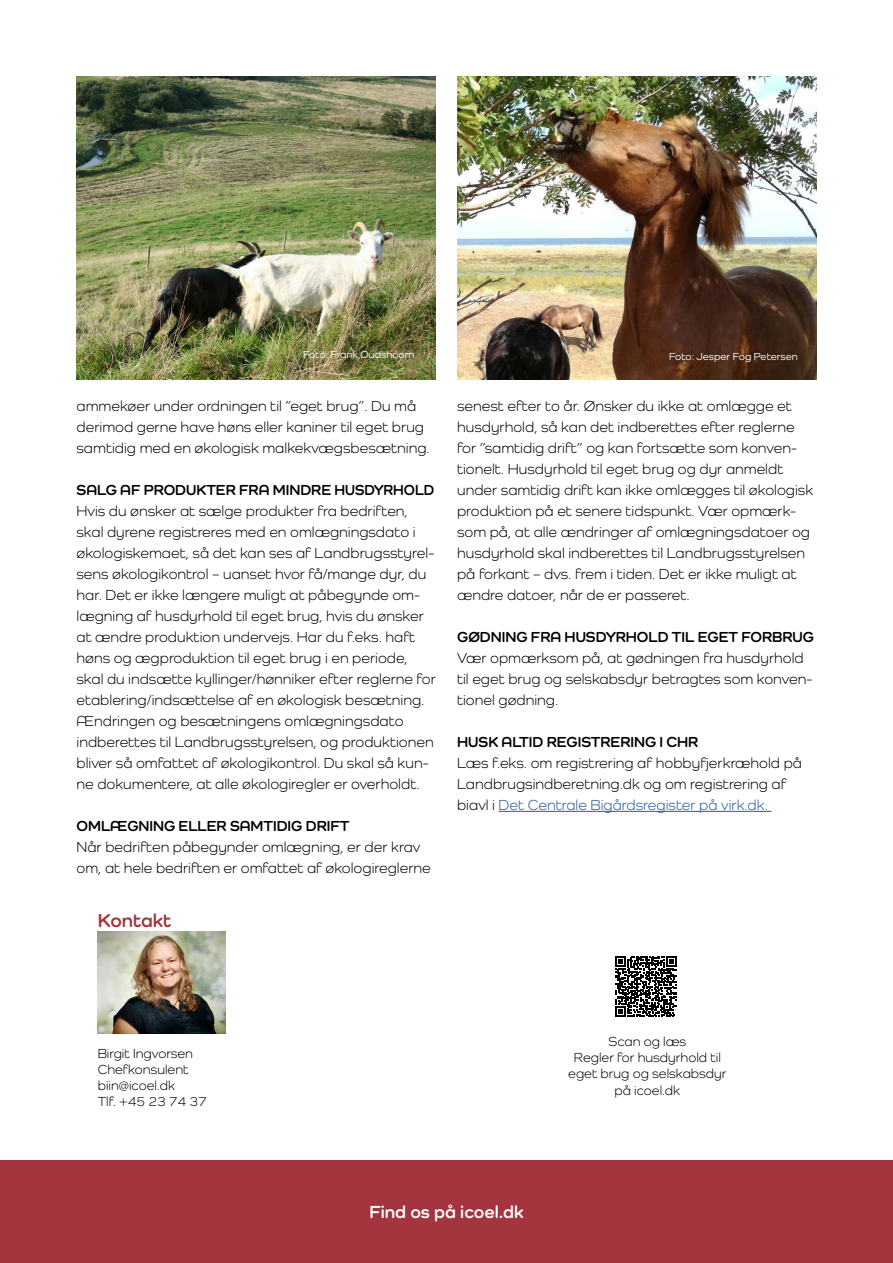
<style>
.page{position:relative;width:893px;height:1263px;background:#fff}
.page>*{position:absolute;margin:0;border:0;box-sizing:border-box;transform-origin:0 0}
.t1{font:700 19.5px "Como";color:#a4343e}
.t2{font:700 18px "Como";color:#fff}
.t3{font:15px/21px "Como";color:#000}
.t4{font:700 15px "Como";color:#000}
.t5{font:13.5px/16.2px "Como";color:#000;text-align:center}
.t6{font:500 10.5px "Como";color:#fff}
.s1{color:#275b9b}
</style>
<div class="page">
<div style="left:0;top:1161px;width:893px;height:102px;background:#a4343e"></div>
<hr style="left:499px;top:811px;width:272px;height:1px;background:#275b9b">
<img style="left:77px;top:77px;width:358px;height:303px">
<img style="left:457px;top:77px;width:359px;height:303px">
<svg style="left:615px;top:956px;width:61px;height:61px"></svg>
<img style="left:98px;top:932px;width:128px;height:102px">
<p class="t6" style="left:303px;top:348px;width:113px">Foto: Frank Oudshoorn</p>
<p class="t6" style="left:669px;top:350px;width:130px">Foto: Jesper Fog Petersen</p>
<p class="t3" style="left:77px;top:395px;width:355px">ammekøer under ordningen til ”eget brug”. Du må derimod gerne have høns eller kaniner til eget brug samtidig med en økologisk malkekvægsbesætning.</p>
<p class="t4" style="left:77px;top:481px;width:359px">SALG AF PRODUKTER FRA MINDRE HUSDYRHOLD</p>
<p class="t3" style="left:77px;top:500px;width:361px">Hvis du ønsker at sælge produkter fra bedriften, skal dyrene registreres med en omlægningsdato i økologiskemaet, så det kan ses af Landbrugsstyrel&shy;sens økologikontrol – uanset hvor få/mange dyr, du har. Det er ikke længere muligt at påbegynde om&shy;lægning af husdyrhold til eget brug, hvis du ønsker at ændre produktion undervejs. Har du f.eks. haft høns og ægproduktion til eget brug i en periode, skal du indsætte kyllinger/hønniker efter reglerne for etablering/indsættelse af en økologisk besætning.<br>Ændringen og besætningens omlægningsdato indberettes til Landbrugsstyrelsen, og produktionen bliver så omfattet af økologikontrol. Du skal så kun&shy;ne dokumentere, at alle økologiregler er overholdt.</p>
<p class="t4" style="left:77px;top:817px;width:274px">OMLÆGNING ELLER SAMTIDIG DRIFT</p>
<p class="t3" style="left:77px;top:836px;width:356px">Når bedriften påbegynder omlægning, er der krav om, at hele bedriften er omfattet af økologireglerne</p>
<h1 class="t1" style="left:98px;top:908px;width:75px">Kontakt</h1>
<p class="t3" style="left:457px;top:395px;width:358px">senest efter to år. Ønsker du ikke at omlægge et husdyrhold, så kan det indberettes efter reglerne for ”samtidig drift” og kan fortsætte som konven&shy;tionelt. Husdyrhold til eget brug og dyr anmeldt under samtidig drift kan ikke omlægges til økologisk produktion på et senere tidspunkt. Vær opmærk&shy;som på, at alle ændringer af omlægningsdatoer og husdyrhold skal indberettes til Landbrugsstyrelsen på forkant – dvs. frem i tiden. Det er ikke muligt at ændre datoer, når de er passeret.</p>
<p class="t4" style="left:457px;top:628px;width:358px">GØDNING FRA HUSDYRHOLD TIL EGET FORBRUG</p>
<p class="t3" style="left:457px;top:647px;width:357px">Vær opmærksom på, at gødningen fra husdyrhold til eget brug og selskabsdyr betragtes som konven&shy;tionel gødning.</p>
<p class="t4" style="left:457px;top:733px;width:243px">HUSK ALTID REGISTRERING I CHR</p>
<p class="t3" style="left:457px;top:752px;width:346px">Læs f.eks. om registrering af hobbyfjerkræhold på<br>Landbrugsindberetning.dk og om registrering af biavl i <span class="s1">Det Centrale Bigårdsregister på virk.dk.</span></p>
<p class="t5" style="left:98px;top:1045px;width:111px;text-align:left">Birgit Ingvorsen<br>Chefkonsulent biin@icoel.dk<br>Tlf. +45 23 74 37</p>
<p class="t5" style="left:568px;top:1033px;width:160px">Scan og læs<br>Regler for husdyrhold til eget brug og selskabsdyr på icoel.dk</p>
<p class="t2" style="left:369px;top:1201px;width:156px">Find os på icoel.dk</p>
</div>
